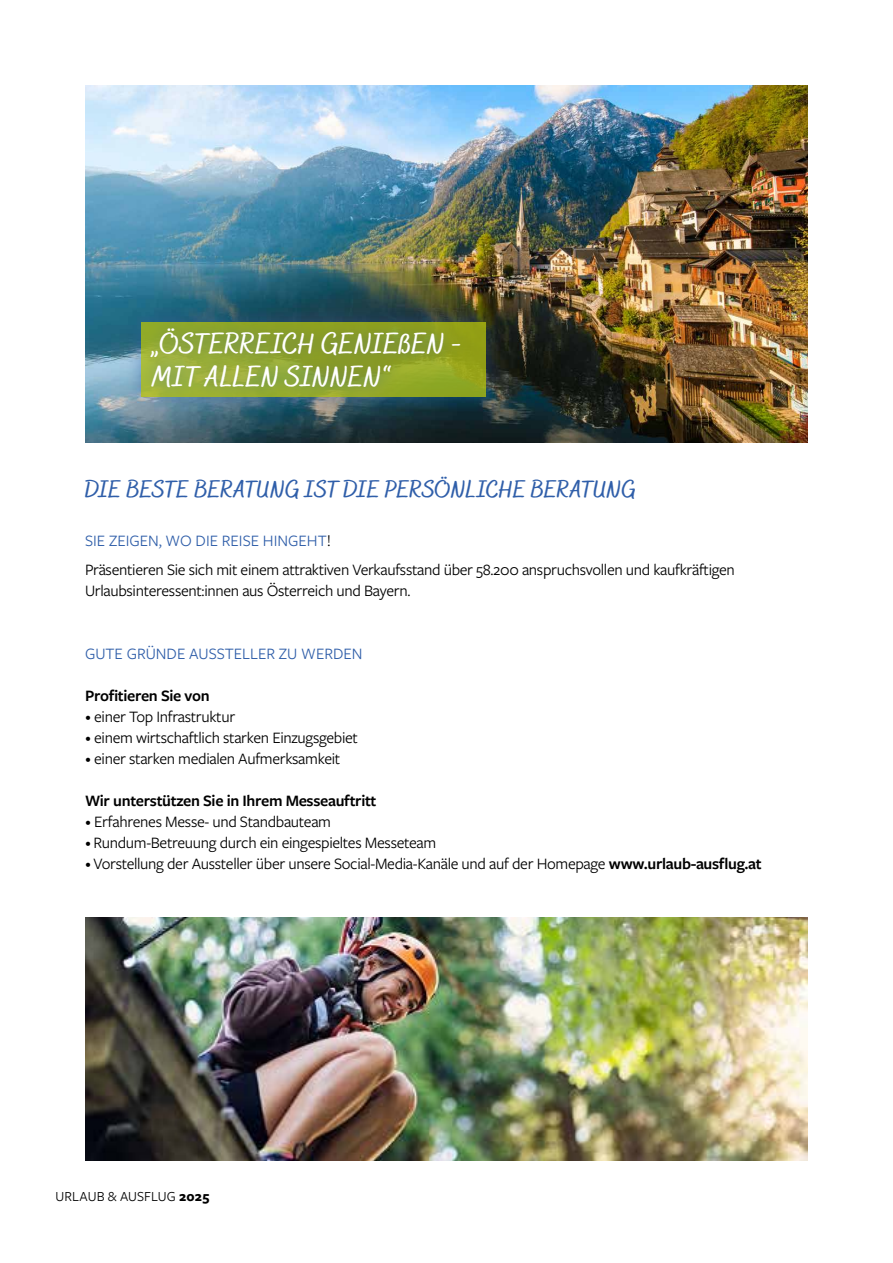
<style>
.page{position:relative;width:893px;height:1263px;background:#fff}
.page>*{position:absolute;margin:0;border:0;box-sizing:border-box;transform-origin:0 0}
.t1{font:700 29.1px/32.2px "Bakerie Rough";letter-spacing:-.01em;color:#fff}
.t2{font:700 24px "Bakerie Rough";letter-spacing:-.015em;color:#2f5ea9}
.t3{font:16.5px/28.5px "Freight Sans Pro";letter-spacing:-.02em;color:#000}
.t4{font:600 16.5px "Freight Sans Pro";letter-spacing:-.02em;color:#000}
.t5{font:16.5px "Freight Sans Pro";color:#2f5ea9}
.t6{font:14.4px "Freight Sans Pro";letter-spacing:.005em;color:#000}
.s1{color:#2f5ea9}
.s2{font-family:"Frutiger LT Std";font-weight:300;font-stretch:condensed;font-size:12px}
.s3{font-weight:600}
.s4{font-weight:700}
</style>
<div class="page">
<img style="left:85px;top:85px;width:723px;height:357px">
<div style="left:124px;top:305px;width:378px;height:108px;background:#2f5ea9;opacity:.6"></div>
<div style="left:141px;top:322px;width:345px;height:74px;background:#929f15"></div>
<img style="left:85px;top:917px;width:723px;height:244px">
<div style="left:135px;top:313px;width:340px;height:90px;background:#2f5ea9;opacity:.6"></div>
<h1 class="t1" style="left:152px;top:329px;width:312px">„ÖSTERREICH GENIEßEN -<br>MIT ALLEN SINNEN“</h1>
<h2 class="t2" style="left:85px;top:474px;width:553px">DIE BESTE BERATUNG IST DIE PERSÖNLICHE BERATUNG</h2>
<p class="t3" style="left:85px;top:526px;width:651px"><span class="s1">SIE ZEIGEN, WO DIE REISE HINGEHT</span>!<br>Präsentieren Sie sich mit einem attraktiven Verkaufsstand über 58.200 anspruchsvollen und kaufkräftigen</p>
<p class="t3" style="left:85px;top:576px;width:327px">Urlaubsinteressent:innen aus Österreich und Bayern.</p>
<p class="t5" style="left:85px;top:643px;width:279px">GUTE GRÜNDE AUSSTELLER ZU WERDEN</p>
<p class="t4" style="left:85px;top:684px;width:126px">Profitieren Sie von</p>
<p class="t3" style="left:85px;top:702px;width:152px"><span class="s2">•</span> einer Top Infrastruktur</p>
<p class="t3" style="left:85px;top:723px;width:274px"><span class="s2">•</span> einem wirtschaftlich starken Einzugsgebiet</p>
<p class="t3" style="left:85px;top:744px;width:257px"><span class="s2">•</span> einer starken medialen Aufmerksamkeit</p>
<p class="t4" style="left:85px;top:789px;width:293px">Wir unterstützen Sie in Ihrem Messeauftritt</p>
<p class="t3" style="left:85px;top:807px;width:247px"><span class="s2">•</span> Erfahrenes Messe- und Standbauteam</p>
<p class="t3" style="left:85px;top:828px;width:353px"><span class="s2">•</span> Rundum-Betreuung durch ein eingespieltes Messeteam</p>
<p class="t3" style="left:85px;top:849px;width:678px"><span class="s2">•</span> Vorstellung der Aussteller über unsere Social-Media-Kanäle und auf der Homepage <span class="s3">www.urlaub-ausflug.at</span></p>
<p class="t6" style="left:56px;top:1186px;width:155px">URLAUB &amp; AUSFLUG <span class="s4">2025</span></p>
</div>
